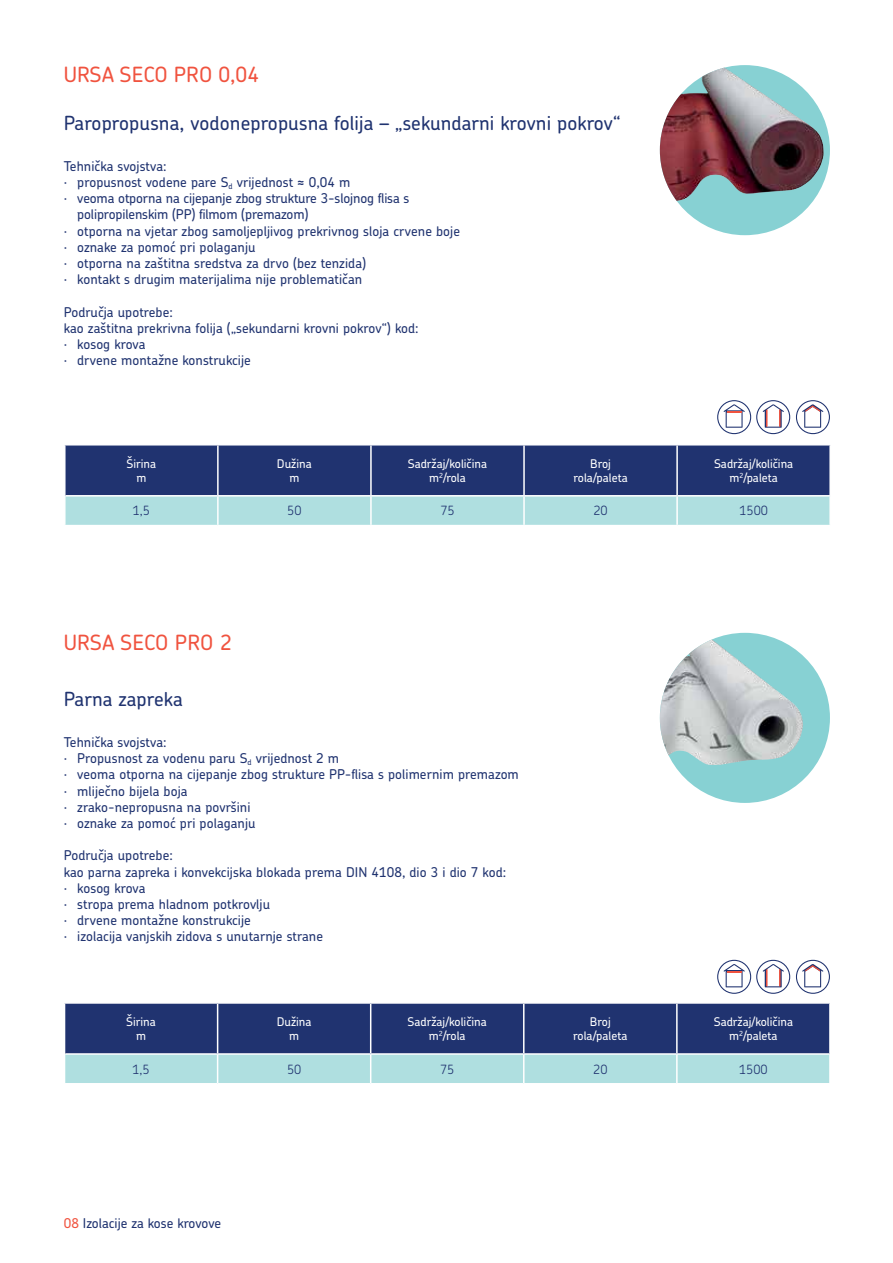
<style>
.page{position:relative;width:893px;height:1263px;background:#fff}
.page>*{position:absolute;margin:0;border:0;box-sizing:border-box;transform-origin:0 0}
.t1{font:500 21px "Chevin Pro";color:#f0533f}
.t2{font:500 19.5px "Chevin Pro";letter-spacing:.005em;color:#203370}
.t3{font:500 13.5px/16.2px "Chevin Pro";letter-spacing:.005em;color:#203370}
.t4{font:300 12.75px "Chevin Pro";color:#203370}
.t5{font:500 12px/13.5px "Chevin Pro";color:#fff;text-align:center}
.s1{color:#f0533f}
</style>
<div class="page">
<svg style="left:66px;top:445px;width:763px;height:80px;background:#557299"></svg>
<hr style="left:217px;top:445px;width:2px;height:50px;background:#fff">
<hr style="left:370px;top:445px;width:2px;height:50px;background:#fff">
<hr style="left:523px;top:445px;width:2px;height:50px;background:#fff">
<hr style="left:676px;top:445px;width:2px;height:50px;background:#fff">
<hr style="left:217px;top:495px;width:154px;height:2px;background:#fff">
<hr style="left:217px;top:496px;width:2px;height:29px;background:#fff">
<hr style="left:371px;top:495px;width:153px;height:2px;background:#fff">
<hr style="left:370px;top:496px;width:2px;height:29px;background:#fff">
<hr style="left:524px;top:495px;width:153px;height:2px;background:#fff">
<hr style="left:523px;top:496px;width:2px;height:29px;background:#fff">
<hr style="left:677px;top:495px;width:154px;height:2px;background:#fff">
<hr style="left:676px;top:496px;width:2px;height:29px;background:#fff">
<hr style="left:66px;top:495px;width:151px;height:2px;background:#fff">
<div style="left:660px;top:65px;width:170px;height:170px;background:#87d1d3;border-radius:50%"></div>
<img style="left:660px;top:68px;width:164px;height:133px">
<svg style="left:64px;top:1003px;width:766px;height:80px;background:#58759b"></svg>
<hr style="left:677px;top:1053px;width:154px;height:2px;background:#fff">
<hr style="left:676px;top:1055px;width:2px;height:28px;background:#fff">
<hr style="left:829px;top:1055px;width:2px;height:28px;background:#fff">
<hr style="left:65px;top:1053px;width:152px;height:2px;background:#fff">
<div style="left:660px;top:633px;width:170px;height:170px;background:#87d1d3;border-radius:50%"></div>
<img style="left:660px;top:639px;width:144px;height:126px">
<svg style="left:796px;top:400px;width:34px;height:34px"></svg>
<svg style="left:717px;top:400px;width:73px;height:34px"></svg>
<svg style="left:796px;top:960px;width:34px;height:34px"></svg>
<svg style="left:717px;top:960px;width:73px;height:34px"></svg>
<h1 class="t1" style="left:64px;top:60px;width:197px">URSA SECO PRO 0,04</h1>
<h2 class="t2" style="left:64px;top:110px;width:558px">Paropropusna, vodonepropusna folija – „sekundarni krovni pokrov“</h2>
<p class="t3" style="left:64px;top:157px;width:104px">Tehnička svojstva:</p>
<p class="t3" style="left:64px;top:174px;width:288px">· propusnost vodene pare S<sub>d</sub> vrijednost ≈ 0,04 m</p>
<p class="t3" style="left:64px;top:190px;width:347px">· veoma otporna na cijepanje zbog strukture 3-slojnog flisa s</p>
<p class="t3" style="left:77px;top:206px;width:233px">polipropilenskim (PP) filmom (premazom)</p>
<p class="t3" style="left:64px;top:222px;width:398px">· otporna na vjetar zbog samoljepljivog prekrivnog sloja crvene boje</p>
<p class="t3" style="left:64px;top:238px;width:193px">· oznake za pomoć pri polaganju</p>
<p class="t3" style="left:64px;top:255px;width:304px">· otporna na zaštitna sredstva za drvo (bez tenzida)</p>
<p class="t3" style="left:64px;top:271px;width:300px">· kontakt s drugim materijalima nije problematičan</p>
<p class="t3" style="left:64px;top:303px;width:356px">Područja upotrebe:<br>kao zaštitna prekrivna folija („sekundarni krovni pokrov“) kod: · kosog krova<br>· drvene montažne konstrukcije</p>
<p class="t5" style="left:126px;top:457px;width:31px">Širina m</p>
<p class="t5" style="left:277px;top:457px;width:36px">Dužina m</p>
<p class="t5" style="left:408px;top:457px;width:81px">Sadržaj/količina m<sup>2</sup>/rola</p>
<p class="t5" style="left:573px;top:457px;width:56px">Broj rola/paleta</p>
<p class="t5" style="left:714px;top:457px;width:81px">Sadržaj/količina m<sup>2</sup>/paleta</p>
<p class="t4" style="left:133px;top:502px;width:19px">1,5</p>
<p class="t4" style="left:287px;top:502px;width:16px">50</p>
<p class="t4" style="left:440px;top:502px;width:16px">75</p>
<p class="t4" style="left:593px;top:502px;width:16px">20</p>
<p class="t4" style="left:739px;top:502px;width:30px">1500</p>
<h1 class="t1" style="left:64px;top:628px;width:169px">URSA SECO PRO 2</h1>
<h2 class="t2" style="left:64px;top:686px;width:121px">Parna zapreka</h2>
<p class="t3" style="left:64px;top:734px;width:457px">Tehnička svojstva:<br>· Propusnost za vodenu paru S<sub>d</sub> vrijednost 2 m<br>· veoma otporna na cijepanje zbog strukture PP-flisa s polimernim premazom · mliječno bijela boja<br>· zrako-nepropusna na površini<br>· oznake za pomoć pri polaganju</p>
<p class="t3" style="left:64px;top:847px;width:444px">Područja upotrebe:<br>kao parna zapreka i konvekcijska blokada prema DIN 4108, dio 3 i dio 7 kod: · kosog krova<br>· stropa prema hladnom potkrovlju<br>· drvene montažne konstrukcije<br>· izolacija vanjskih zidova s unutarnje strane</p>
<p class="t5" style="left:126px;top:1015px;width:31px">Širina m</p>
<p class="t5" style="left:277px;top:1015px;width:36px">Dužina m</p>
<p class="t5" style="left:408px;top:1015px;width:81px">Sadržaj/količina m<sup>2</sup>/rola</p>
<p class="t5" style="left:573px;top:1015px;width:56px">Broj rola/paleta</p>
<p class="t5" style="left:714px;top:1015px;width:81px">Sadržaj/količina m<sup>2</sup>/paleta</p>
<p class="t4" style="left:132px;top:1060px;width:19px">1,5</p>
<p class="t4" style="left:287px;top:1060px;width:16px">50</p>
<p class="t4" style="left:440px;top:1060px;width:16px">75</p>
<p class="t4" style="left:593px;top:1060px;width:16px">20</p>
<p class="t4" style="left:739px;top:1060px;width:30px">1500</p>
<p class="t3" style="left:64px;top:1214px;width:159px"><span class="s1">08</span> Izolacije za kose krovove</p>
</div>
